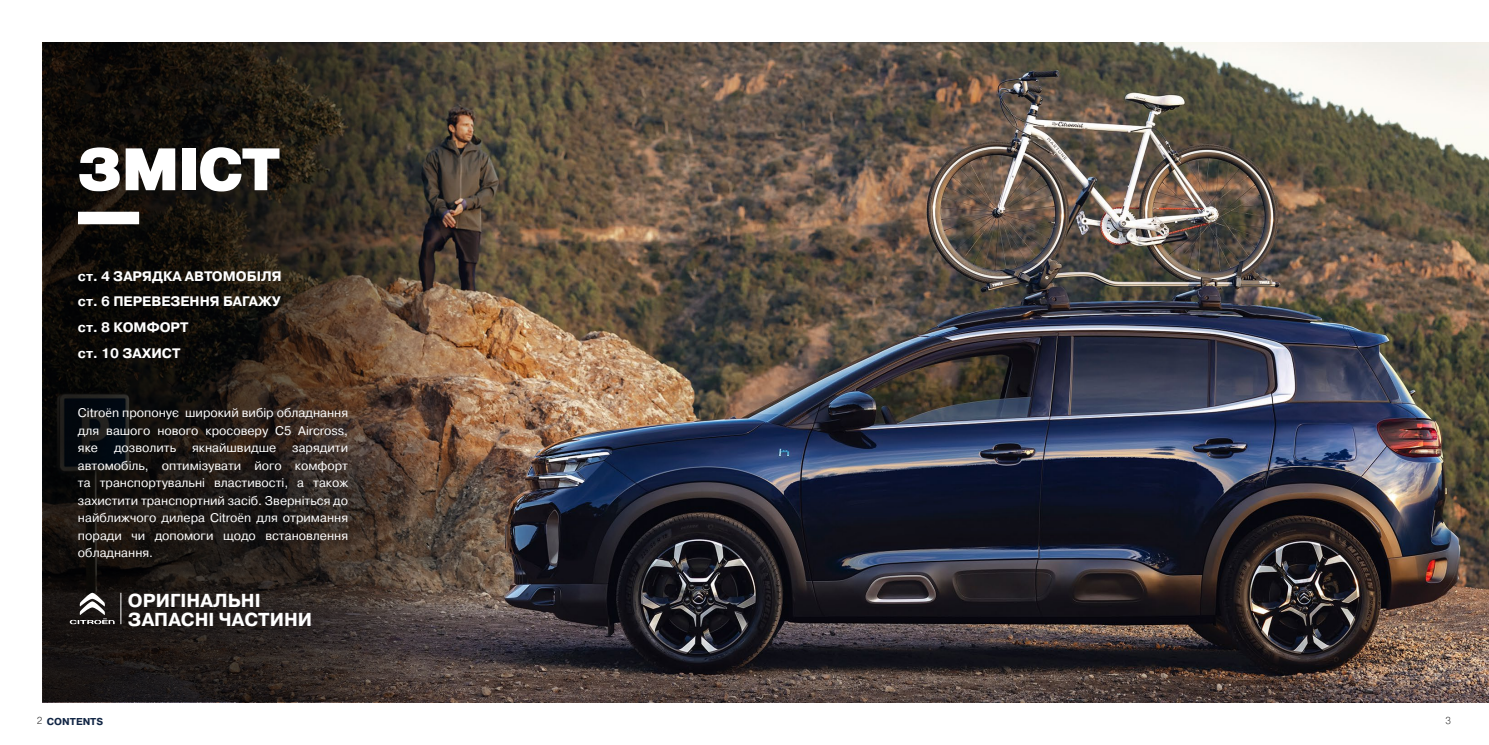
<style>
.page{position:relative;width:1489px;height:745px;background:#fff}
.page>*{position:absolute;margin:0;border:0;box-sizing:border-box;transform-origin:0 0}
.t1{font:900 56.25px "Pragmatica";color:#fff}
.t2{font:700 18.75px/18.8px "Pragmatica C";color:#fff}
.t3{font:700 13.75px/25.9px "Pragmatica C";color:#fff}
.t4{font:12.5px/17.5px "Pragmatica C";color:#fff;text-align:justify}
.t5{font:700 10px "Pragmatica C";color:#122645}
.t6{font:10px "Pragmatica Light C";color:#000}
.s1{font-family:"Pragmatica Light C";font-weight:400;color:#000}
</style>
<div class="page">
<img style="left:495px;top:43px;width:993px;height:659px">
<img style="left:410px;top:43px;width:85px;height:659px">
<svg style="left:43px;top:43px;width:367px;height:659px;background:#251e18"></svg>
<div style="left:78px;top:211px;width:61px;height:13px;background:#fff"></div>
<hr style="left:121px;top:592px;width:1px;height:31px;background:#fff">
<svg style="left:70px;top:592px;width:45px;height:31px"></svg>
<svg style="left:106px;top:408px;width:5px;height:9px"></svg>
<svg style="left:238px;top:513px;width:5px;height:9px"></svg>
<h1 class="t1" style="left:78px;top:135px;width:203px">ЗМIСТ</h1>
<p class="t3" style="left:78px;top:263px;width:205px">ст. 4 ЗАРЯДКА АВТОМОБІЛЯ ст. 6 ПЕРЕВЕЗЕННЯ БАГАЖУ ст. 8 КОМФОРТ<br>ст. 10 ЗАХИСТ</p>
<p class="t4" style="left:78px;top:404px;width:272px">Citro n пропонує широкий вибір обладнання для вашого нового кросоверу C5 Aircross, яке</p>
<p class="t4" style="left:114px;top:439px;width:64px">дозволить</p>
<p class="t4" style="left:192px;top:439px;width:86px">якнайшвидше</p>
<p class="t4" style="left:78px;top:439px;width:272px;text-indent:214px">зарядити автомобіль, оптимізувати його комфорт та транспортувальні властивості, а також захистити транспортний засіб. Зверніться до найближчого дилера Citro n для отримання поради чи допомоги щодо встановлення обладнання.</p>
<h2 class="t2" style="left:128px;top:591px;width:186px">ОРИГІНАЛЬНІ<br>ЗАПАСНІ ЧАСТИНИ</h2>
<p class="t5" style="left:37px;top:715px;width:68px"><span class="s1">2</span> CONTENTS</p>
<p class="t6" style="left:1445px;top:715px;width:7px">3</p>
</div>
